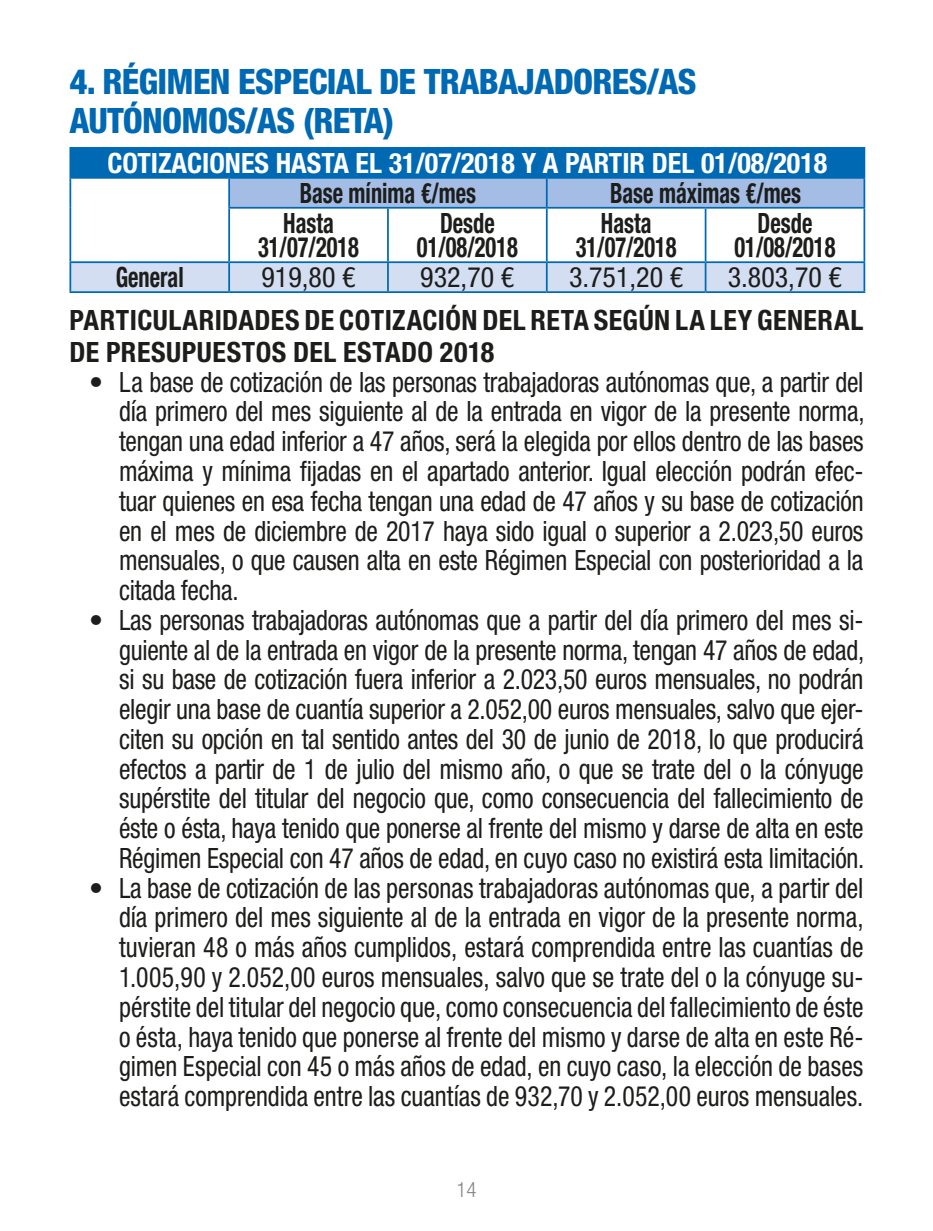
<style>
.page{position:relative;width:933px;height:1231px;background:#fff}
.page>*{position:absolute;margin:0;border:0;box-sizing:border-box;transform-origin:0 0}
.t1{font:800 condensed 35px/38.5px "Helvetica Neue LT Std";letter-spacing:-.02em;color:#0069b4}
.t2{font:condensed 28px/29.8px "Helvetica Neue LT Std";letter-spacing:-.01em;color:#1d1d1b;text-align:justify}
.t3{font:700 condensed 28px/24.5px "Helvetica Neue LT Std";color:#1d1d1b;text-align:center;scale:.8 1}
.t4{font:700 condensed 28px/31.5px "Helvetica Neue LT Std";color:#1d1d1b}
.t5{font:700 condensed 28px "Helvetica Neue LT Std";color:#fff}
.t6{font:300 condensed 21px "Helvetica Neue LT Std";color:#878787}
</style>
<div class="page">
<div style="left:70px;top:148px;width:794px;height:30px;background:#0069b4"></div>
<hr style="left:69px;top:147px;width:160px;height:2px;background:#0069b4">
<hr style="left:69px;top:149px;width:2px;height:28px;background:#0069b4">
<hr style="left:229px;top:147px;width:159px;height:2px;background:#0069b4">
<hr style="left:388px;top:147px;width:159px;height:2px;background:#0069b4">
<hr style="left:547px;top:147px;width:158px;height:2px;background:#0069b4">
<hr style="left:705px;top:147px;width:160px;height:2px;background:#0069b4">
<hr style="left:863px;top:149px;width:2px;height:28px;background:#0069b4">
<hr style="left:69px;top:177px;width:160px;height:2px;background:#0069b4">
<hr style="left:69px;top:179px;width:2px;height:29px;background:#0069b4">
<hr style="left:228px;top:179px;width:2px;height:28px;background:#0069b4">
<div style="left:229px;top:178px;width:634px;height:29px;background:#a4bde4"></div>
<hr style="left:705px;top:177px;width:160px;height:2px;background:#0069b4">
<hr style="left:863px;top:179px;width:2px;height:28px;background:#0069b4">
<hr style="left:69px;top:208px;width:2px;height:53px;background:#0069b4">
<hr style="left:228px;top:207px;width:160px;height:2px;background:#0069b4">
<hr style="left:228px;top:209px;width:2px;height:52px;background:#0069b4">
<hr style="left:388px;top:207px;width:159px;height:2px;background:#0069b4">
<hr style="left:387px;top:209px;width:2px;height:52px;background:#0069b4">
<hr style="left:547px;top:207px;width:158px;height:2px;background:#0069b4">
<hr style="left:546px;top:209px;width:1px;height:52px;background:#0069b4">
<hr style="left:705px;top:207px;width:160px;height:2px;background:#0069b4">
<hr style="left:704px;top:209px;width:2px;height:52px;background:#0069b4">
<hr style="left:863px;top:209px;width:2px;height:52px;background:#0069b4">
<hr style="left:69px;top:261px;width:160px;height:2px;background:#0069b4">
<hr style="left:69px;top:263px;width:2px;height:28px;background:#0069b4">
<hr style="left:229px;top:261px;width:159px;height:2px;background:#0069b4">
<hr style="left:388px;top:261px;width:159px;height:2px;background:#0069b4">
<hr style="left:547px;top:261px;width:158px;height:2px;background:#0069b4">
<svg style="left:70px;top:262px;width:793px;height:29px;background:#cad9ef"></svg>
<hr style="left:705px;top:261px;width:160px;height:2px;background:#0069b4">
<hr style="left:704px;top:263px;width:2px;height:28px;background:#0069b4">
<hr style="left:863px;top:263px;width:2px;height:28px;background:#0069b4">
<hr style="left:69px;top:291px;width:160px;height:2px;background:#0069b4">
<hr style="left:229px;top:291px;width:159px;height:2px;background:#0069b4">
<hr style="left:388px;top:291px;width:159px;height:2px;background:#0069b4">
<hr style="left:547px;top:291px;width:158px;height:2px;background:#0069b4">
<hr style="left:705px;top:291px;width:160px;height:2px;background:#0069b4">
<p class="t1" style="left:69px;top:62px;width:628px">4. RÉGIMEN ESPECIAL DE TRABAJADORES/AS<br>AUTÓNOMOS/AS (RETA)</p>
<p class="t5" style="left:107px;top:146px;width:721px">COTIZACIONES HASTA EL 31/07/2018 Y A PARTIR DEL 01/08/2018</p>
<p class="t3" style="left:300px;top:180px;width:222px">Base mínima €/mes</p>
<p class="t3" style="left:610px;top:180px;width:240px">Base máximas €/mes</p>
<p class="t3" style="left:258px;top:210px;width:128px">Hasta<br>31/07/2018</p>
<p class="t3" style="left:417px;top:210px;width:128px">Desde<br>01/08/2018</p>
<p class="t3" style="left:575px;top:210px;width:128px">Hasta<br>31/07/2018</p>
<p class="t3" style="left:734px;top:210px;width:128px">Desde<br>01/08/2018</p>
<p class="t3" style="left:116px;top:264px;width:87px">General</p>
<p class="t2" style="left:261px;top:262px;width:96px">919,80 €</p>
<p class="t2" style="left:420px;top:262px;width:96px">932,70 €</p>
<p class="t2" style="left:569px;top:262px;width:116px">3.751,20 €</p>
<p class="t2" style="left:728px;top:262px;width:116px">3.803,70 €</p>
<p class="t4" style="left:69px;top:304px;width:795px">PARTICULARIDADES DE COTIZACIÓN DEL RETA SEGÚN LA LEY GENERAL<br>DE PRESUPUESTOS DEL ESTADO 2018</p>
<p class="t2" style="left:119px;top:366px;width:747px;text-indent:-30px">• La base de cotización de las personas trabajadoras autónomas que, a partir del día primero del mes siguiente al de la entrada en vigor de la presente norma, tengan una edad inferior a 47 años, será la elegida por ellos dentro de las bases máxima y mínima fijadas en el apartado anterior. Igual elección podrán efec&shy;tuar quienes en esa fecha tengan una edad de 47 años y su base de cotización en el mes de diciembre de 2017 haya sido igual o superior a 2.023,50 euros mensuales, o que causen alta en este Régimen Especial con posterioridad a la citada fecha.</p>
<p class="t2" style="left:119px;top:604px;width:747px;text-indent:-30px">• Las personas trabajadoras autónomas que a partir del día primero del mes si&shy;guiente al de la entrada en vigor de la presente norma, tengan 47 años de edad, si su base de cotización fuera inferior a 2.023,50 euros mensuales, no podrán elegir una base de cuantía superior a 2.052,00 euros mensuales, salvo que ejer&shy;citen su opción en tal sentido antes del 30 de junio de 2018, lo que producirá efectos a partir de 1 de julio del mismo año, o que se trate del o la cónyuge supérstite del titular del negocio que, como consecuencia del fallecimiento de éste o ésta, haya tenido que ponerse al frente del mismo y darse de alta en este Régimen Especial con 47 años de edad, en cuyo caso no existirá esta limitación.</p>
<p class="t2" style="left:119px;top:872px;width:746px;text-indent:-30px">• La base de cotización de las personas trabajadoras autónomas que, a partir del día primero del mes siguiente al de la entrada en vigor de la presente norma, tuvieran 48 o más años cumplidos, estará comprendida entre las cuantías de 1.005,90 y 2.052,00 euros mensuales, salvo que se trate del o la cónyuge su&shy;pérstite del titular del negocio que, como consecuencia del fallecimiento de éste o ésta, haya tenido que ponerse al frente del mismo y darse de alta en este Ré&shy;gimen Especial con 45 o más años de edad, en cuyo caso, la elección de bases estará comprendida entre las cuantías de 932,70 y 2.052,00 euros mensuales.</p>
<p class="t6" style="left:456px;top:1177px;width:22px">14</p>
</div>
